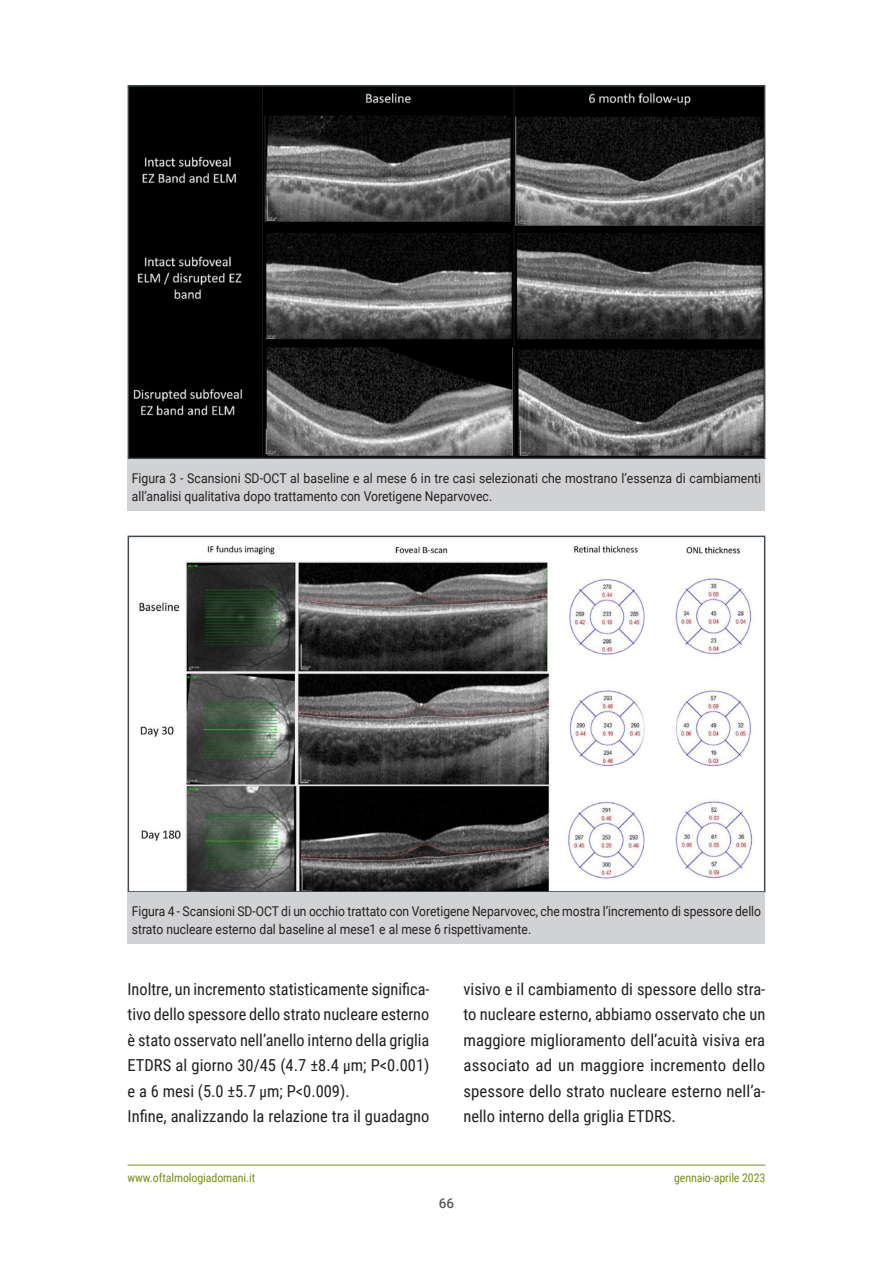
<style>
.page{position:relative;width:893px;height:1263px;background:#fff}
.page>*{position:absolute;margin:0;border:0;box-sizing:border-box;transform-origin:0 0}
.t1{font:16.5px/25.5px "Roboto Condensed";color:#231f20}
.t2{font:13.5px/18px "Roboto";color:#231f20;scale:.9 1}
.t3{font:13.5px/18px "Roboto";color:#231f20;scale:.91 1}
.t4{font:500 13.5px "Roboto";color:#57585a}
.t5{font:12px "Roboto Condensed";letter-spacing:-.01em;color:#7a8f1c}
.s1{font-size:15px}
</style>
<div class="page">
<hr style="left:128px;top:1165px;width:637px;height:1px;background:#7a8f1c">
<img style="left:131px;top:88px;width:631px;height:368px">
<div style="left:128px;top:85px;width:637px;height:374px;border:2px solid #41494e"></div>
<img style="left:139px;top:545px;width:614px;height:345px">
<div style="left:128px;top:536px;width:637px;height:357px;border:2px solid #41494e"></div>
<div style="left:128px;top:459px;width:637px;height:51px;background:#d1d2d4"></div>
<div style="left:128px;top:893px;width:637px;height:51px;background:#d1d2d4"></div>
<p class="t3" style="left:132px;top:468px;width:693px">Figura 3 - Scansioni SD-OCT al baseline e al mese 6 in tre casi selezionati che mostrano l’essenza di cambiamenti all’analisi qualitativa dopo trattamento con Voretigene Neparvovec.</p>
<p class="t2" style="left:132px;top:902px;width:701px">Figura 4 - Scansioni SD-OCT di un occhio trattato con Voretigene Neparvovec, che mostra l’incremento di spessore dello strato nucleare esterno dal baseline al mese1 e al mese 6 rispettivamente.</p>
<p class="t1" style="left:128px;top:975px;width:303px">Inoltre, un incremento statisticamente significa&shy;tivo dello spessore dello strato nucleare esterno è stato osservato nell’anello interno della griglia ETDRS al giorno 30/45 (4.7 ±8.4 <span class="s1">μ</span>m; P&lt;0.001) e a 6 mesi (5.0 ±5.7 <span class="s1">μ</span>m; P&lt;0.009).<br>Infine, analizzando la relazione tra il guadagno</p>
<p class="t1" style="left:463px;top:975px;width:303px;text-align:justify">visivo e il cambiamento di spessore dello stra&shy;to nucleare esterno, abbiamo osservato che un maggiore miglioramento dell’acuità visiva era associato ad un maggiore incremento dello spessore dello strato nucleare esterno nell’a&shy;nello interno della griglia ETDRS.</p>
<p class="t5" style="left:128px;top:1169px;width:129px">www.oftalmologiadomani.it</p>
<p class="t5" style="left:674px;top:1169px;width:93px">gennaio-aprile 2023</p>
<p class="t4" style="left:439px;top:1194px;width:17px">66</p>
</div>
